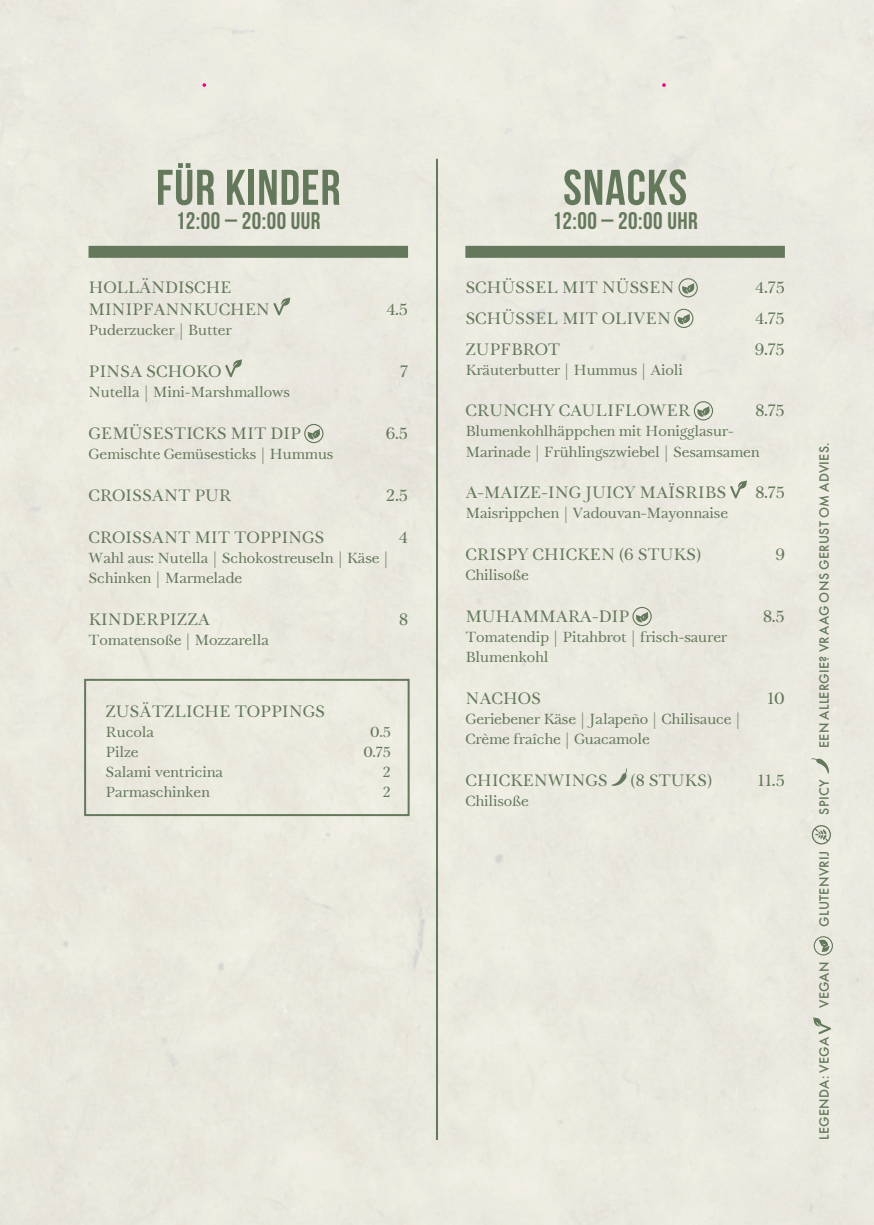
<style>
.page{position:relative;width:874px;height:1225px;background:#fff}
.page>*{position:absolute;margin:0;border:0;box-sizing:border-box;transform-origin:0 0}
.t1{font:700 50px "Bebas Neue";letter-spacing:.02em;color:#64785b}
.t2{font:700 24px "Bebas Neue";letter-spacing:.02em;color:#64785b}
.t3{font:18px/22px "Tryst";letter-spacing:-.01em;color:#64785b}
.t4{font:16px/20px "Tryst";letter-spacing:-.01em;color:#64785b}
.t5{font:500 14px "Futura PT";letter-spacing:.025em;color:#64785b}
</style>
<div class="page">
<div style="left:0;top:0;width:873px;height:1225px;background:#ebeae0"></div>
<svg style="left:812px;top:1017px;width:18px;height:17px"></svg>
<div style="left:813px;top:936px;width:19px;height:19px;border:1px solid #64785b;border-radius:50%"></div>
<svg style="left:818px;top:939px;width:11px;height:13px"></svg>
<svg style="left:811px;top:825px;width:19px;height:19px"></svg>
<svg style="left:810px;top:758px;width:18px;height:15px"></svg>
<div style="left:88px;top:246px;width:320px;height:12px;background:#64785b"></div>
<svg style="left:273px;top:297px;width:17px;height:18px"></svg>
<svg style="left:225px;top:359px;width:17px;height:18px"></svg>
<div style="left:304px;top:424px;width:19px;height:19px;border:1px solid #64785b;border-radius:50%"></div>
<svg style="left:307px;top:429px;width:13px;height:10px"></svg>
<div style="left:465px;top:246px;width:319px;height:12px;background:#64785b"></div>
<div style="left:678px;top:278px;width:19px;height:19px;border:1px solid #64785b;border-radius:50%"></div>
<svg style="left:681px;top:283px;width:13px;height:11px"></svg>
<div style="left:673px;top:309px;width:20px;height:19px;border:1px solid #64785b;border-radius:50%"></div>
<svg style="left:677px;top:314px;width:13px;height:10px"></svg>
<div style="left:693px;top:401px;width:19px;height:19px;border:1px solid #64785b;border-radius:50%"></div>
<svg style="left:697px;top:406px;width:12px;height:11px"></svg>
<svg style="left:730px;top:480px;width:16px;height:18px"></svg>
<div style="left:632px;top:607px;width:19px;height:19px;border:1px solid #64785b;border-radius:50%"></div>
<svg style="left:635px;top:612px;width:13px;height:10px"></svg>
<svg style="left:611px;top:768px;width:15px;height:18px"></svg>
<div style="left:84px;top:679px;width:325px;height:137px;border:2px solid #64785b"></div>
<svg style="left:202px;top:83px;width:4px;height:4px"></svg>
<svg style="left:661px;top:83px;width:4px;height:4px"></svg>
<hr style="left:436px;top:159px;width:2px;height:981px;background:#64785b">
<h1 class="t1" style="left:156px;top:160px;width:186px">FÜR KINDER</h1>
<h2 class="t2" style="left:176px;top:207px;width:146px">12:00 – 20:00 UUR</h2>
<p class="t3" style="left:88px;top:278px;width:183px">HOLLÄNDISCHE<br>MINIPFANNKUCHEN</p>
<p class="t3" style="left:386px;top:300px;width:23px">4.5</p>
<p class="t4" style="left:88px;top:322px;width:145px">Puderzucker | Butter</p>
<p class="t3" style="left:88px;top:362px;width:134px">PINSA SCHOKO</p>
<p class="t3" style="left:400px;top:362px;width:9px">7</p>
<p class="t4" style="left:88px;top:383px;width:203px">Nutella | Mini-Marshmallows</p>
<p class="t3" style="left:88px;top:424px;width:214px">GEMÜSESTICKS MIT DIP</p>
<p class="t3" style="left:385px;top:424px;width:24px">6.5</p>
<p class="t4" style="left:88px;top:445px;width:246px">Gemischte Gemüsesticks | Hummus</p>
<p class="t3" style="left:88px;top:486px;width:145px">CROISSANT PUR</p>
<p class="t3" style="left:386px;top:486px;width:23px">2.5</p>
<p class="t3" style="left:88px;top:528px;width:237px">CROISSANT MIT TOPPINGS</p>
<p class="t3" style="left:398px;top:528px;width:11px">4</p>
<p class="t4" style="left:88px;top:549px;width:302px">Wahl aus: Nutella | Schokostreuseln | Käse |<br>Schinken | Marmelade</p>
<p class="t3" style="left:88px;top:609px;width:123px">KINDERPIZZA</p>
<p class="t3" style="left:399px;top:609px;width:11px">8</p>
<p class="t4" style="left:88px;top:631px;width:182px">Tomatensoße | Mozzarella</p>
<p class="t3" style="left:105px;top:702px;width:221px">ZUSÄTZLICHE TOPPINGS</p>
<p class="t4" style="left:105px;top:723px;width:50px">Rucola</p>
<p class="t4" style="left:370px;top:723px;width:22px">0.5</p>
<p class="t4" style="left:105px;top:743px;width:34px">Pilze</p>
<p class="t4" style="left:363px;top:743px;width:29px">0.75</p>
<p class="t4" style="left:105px;top:763px;width:119px">Salami ventricina</p>
<p class="t4" style="left:382px;top:763px;width:10px">2</p>
<p class="t4" style="left:105px;top:783px;width:106px">Parmaschinken</p>
<p class="t4" style="left:382px;top:783px;width:10px">2</p>
<h1 class="t1" style="left:563px;top:160px;width:125px">SNACKS</h1>
<h2 class="t2" style="left:552px;top:207px;width:147px">12:00 – 20:00 UHR</h2>
<p class="t3" style="left:465px;top:278px;width:211px">SCHÜSSEL MIT NÜSSEN</p>
<p class="t3" style="left:754px;top:278px;width:32px">4.75</p>
<p class="t3" style="left:465px;top:309px;width:207px">SCHÜSSEL MIT OLIVEN</p>
<p class="t3" style="left:754px;top:309px;width:32px">4.75</p>
<p class="t3" style="left:465px;top:339px;width:97px">ZUPFBROT</p>
<p class="t3" style="left:754px;top:339px;width:32px">9.75</p>
<p class="t4" style="left:465px;top:361px;width:219px">Kräuterbutter | Hummus | Aioli</p>
<p class="t3" style="left:465px;top:401px;width:227px">CRUNCHY CAULIFLOWER</p>
<p class="t3" style="left:755px;top:401px;width:31px">8.75</p>
<p class="t4" style="left:465px;top:423px;width:296px">Blumenkohlhäppchen mit Honigglasur-<br>Marinade | Frühlingszwiebel | Sesamsamen</p>
<p class="t3" style="left:465px;top:483px;width:262px">A-MAIZE-ING JUICY MAÏSRIBS</p>
<p class="t3" style="left:755px;top:483px;width:31px">8.75</p>
<p class="t4" style="left:465px;top:505px;width:264px">Maisrippchen | Vadouvan-Mayonnaise</p>
<p class="t3" style="left:465px;top:545px;width:237px">CRISPY CHICKEN (6 STUKS)</p>
<p class="t3" style="left:775px;top:545px;width:11px">9</p>
<p class="t4" style="left:465px;top:566px;width:65px">Chilisoße</p>
<p class="t3" style="left:465px;top:607px;width:165px">MUHAMMARA-DIP</p>
<p class="t3" style="left:762px;top:607px;width:23px">8.5</p>
<p class="t4" style="left:465px;top:628px;width:263px">Tomatendip | Pitahbrot | frisch-saurer<br>Blumenkohl</p>
<p class="t3" style="left:465px;top:689px;width:77px">NACHOS</p>
<p class="t3" style="left:766px;top:689px;width:19px">10</p>
<p class="t4" style="left:465px;top:710px;width:277px">Geriebener Käse | Jalapeño | Chilisauce |<br>Crème fraîche | Guacamole</p>
<p class="t3" style="left:465px;top:771px;width:144px">CHICKENWINGS</p>
<p class="t3" style="left:630px;top:771px;width:83px">(8 STUKS)</p>
<p class="t3" style="left:757px;top:771px;width:29px">11.5</p>
<p class="t4" style="left:465px;top:792px;width:65px">Chilisoße</p>
<p class="t5" style="left:815px;top:748px;width:307px;rotate:-90deg">EEN ALLERGIE? VRAAG ONS GERUST OM ADVIES.</p>
<p class="t5" style="left:815px;top:815px;width:37px;rotate:-90deg">SPICY</p>
<p class="t5" style="left:815px;top:927px;width:78px;rotate:-90deg">GLUTENVRIJ</p>
<p class="t5" style="left:815px;top:1008px;width:48px;rotate:-90deg">VEGAN</p>
<p class="t5" style="left:815px;top:1139px;width:104px;rotate:-90deg">LEGENDA: VEGA</p>
</div>
